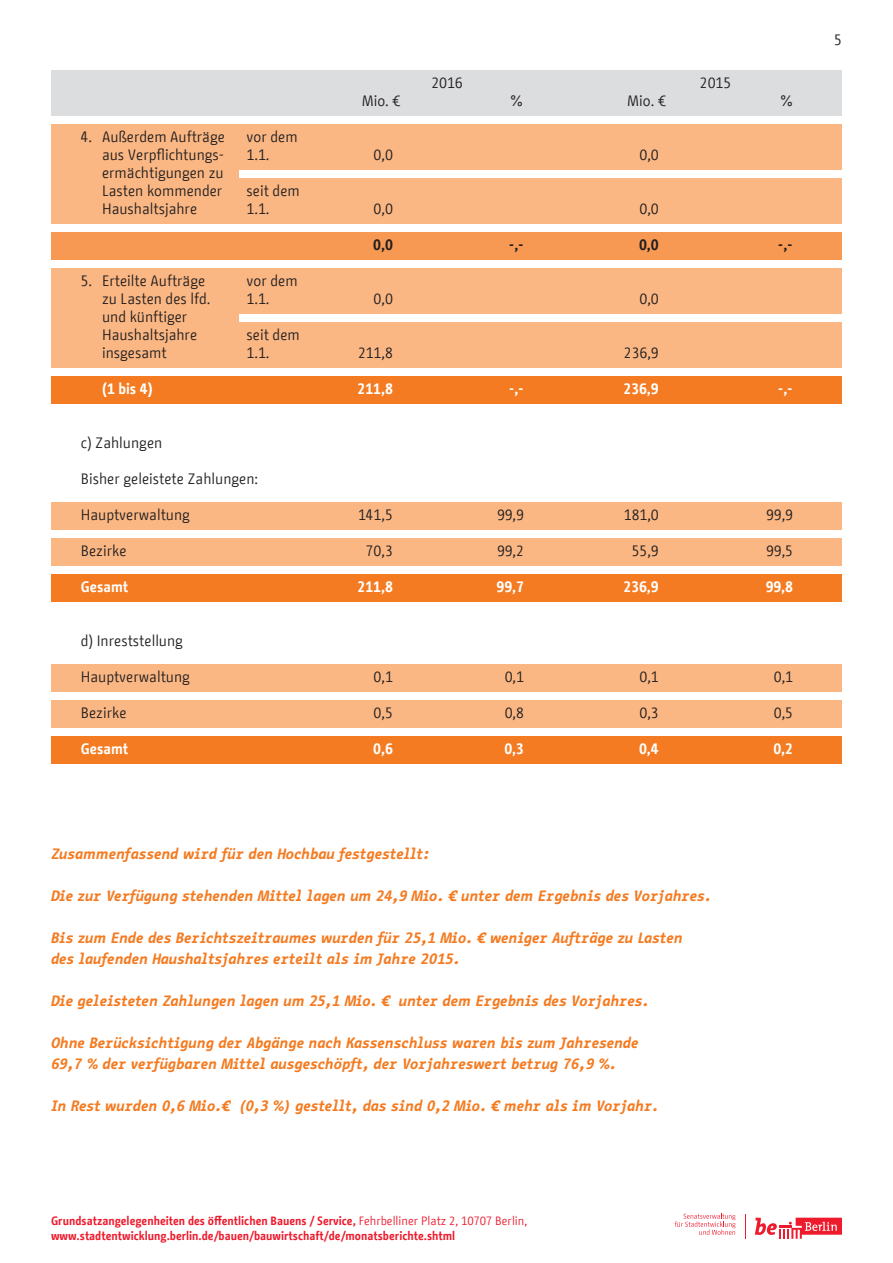
<style>
.page{position:relative;width:893px;height:1263px;background:#fff}
.page>*{position:absolute;margin:0;border:0;box-sizing:border-box;transform-origin:0 0}
.t1{font:italic 700 15px/21px "BMF Change Letter";color:#f47b21}
.t2{font:15px/18px "BMF Change";color:#231f20}
.t3{font:700 15px "BMF Change";color:#fff}
.t4{font:700 15px "BMF Change";color:#231f20}
.t5{font:700 12px/15px "BMF Change";color:#ee1b2d}
.s1{font-weight:400}
</style>
<div class="page">
<div style="left:51px;top:124px;width:187px;height:99px;background:#fab783"></div>
<div style="left:213px;top:124px;width:629px;height:45px;background:#fab783"></div>
<div style="left:213px;top:178px;width:629px;height:45px;background:#fab783"></div>
<div style="left:51px;top:232px;width:791px;height:27px;background:#f79952"></div>
<div style="left:51px;top:268px;width:187px;height:99px;background:#fab783"></div>
<div style="left:213px;top:268px;width:629px;height:45px;background:#fab783"></div>
<div style="left:213px;top:322px;width:629px;height:45px;background:#fab783"></div>
<div style="left:51px;top:376px;width:791px;height:27px;background:#f47b21"></div>
<div style="left:51px;top:502px;width:791px;height:27px;background:#fab783"></div>
<div style="left:51px;top:538px;width:791px;height:27px;background:#fab783"></div>
<div style="left:51px;top:574px;width:791px;height:27px;background:#f47b21"></div>
<div style="left:51px;top:70px;width:791px;height:45px;background:#dcdddf"></div>
<div style="left:51px;top:664px;width:791px;height:27px;background:#fab783"></div>
<div style="left:51px;top:700px;width:791px;height:27px;background:#fab783"></div>
<div style="left:51px;top:736px;width:791px;height:27px;background:#f47b21"></div>
<svg style="left:755px;top:1218px;width:87px;height:21px"></svg>
<svg style="left:745px;top:1214px;width:1px;height:25px"></svg>
<svg style="left:675px;top:1213px;width:60px;height:22px"></svg>
<p class="t2" style="left:431px;top:74px;width:33px">2016</p>
<p class="t2" style="left:700px;top:74px;width:33px">2015</p>
<p class="t2" style="left:81px;top:128px;width:146px">4. Außerdem Aufträge</p>
<p class="t2" style="left:247px;top:128px;width:53px">vor dem</p>
<p class="t2" style="left:102px;top:146px;width:124px">aus Verpflichtungs-</p>
<p class="t2" style="left:247px;top:146px;width:24px">1.1.</p>
<p class="t2" style="left:102px;top:164px;width:123px">ermächtigungen zu<br>Lasten kommender</p>
<p class="t2" style="left:247px;top:182px;width:55px">seit dem</p>
<p class="t2" style="left:102px;top:200px;width:97px">Haushaltsjahre</p>
<p class="t2" style="left:247px;top:200px;width:24px">1.1.</p>
<p class="t2" style="left:81px;top:272px;width:126px">5. Erteilte Aufträge</p>
<p class="t2" style="left:247px;top:272px;width:53px">vor dem</p>
<p class="t2" style="left:102px;top:290px;width:110px">zu Lasten des lfd.</p>
<p class="t2" style="left:247px;top:290px;width:24px">1.1.</p>
<p class="t2" style="left:102px;top:308px;width:97px">und künftiger<br>Haushaltsjahre</p>
<p class="t2" style="left:247px;top:326px;width:55px">seit dem</p>
<p class="t2" style="left:102px;top:344px;width:66px">insgesamt</p>
<p class="t2" style="left:247px;top:344px;width:24px">1.1.</p>
<p class="t3" style="left:102px;top:378px;width:52px">(1 bis 4)</p>
<p class="t2" style="left:81px;top:434px;width:83px">c) Zahlungen</p>
<p class="t2" style="left:81px;top:470px;width:179px">Bisher geleistete Zahlungen:</p>
<p class="t2" style="left:81px;top:506px;width:111px">Hauptverwaltung</p>
<p class="t2" style="left:81px;top:542px;width:47px">Bezirke</p>
<p class="t3" style="left:81px;top:576px;width:49px">Gesamt</p>
<p class="t2" style="left:81px;top:632px;width:104px">d) Inreststellung</p>
<p class="t2" style="left:81px;top:668px;width:111px">Hauptverwaltung</p>
<p class="t2" style="left:81px;top:704px;width:47px">Bezirke</p>
<p class="t3" style="left:81px;top:738px;width:49px">Gesamt</p>
<p class="t2" style="left:362px;top:92px;width:40px">Mio. €</p>
<p class="t2" style="left:510px;top:92px;width:13px">%</p>
<p class="t2" style="left:627px;top:92px;width:40px">Mio. €</p>
<p class="t2" style="left:780px;top:92px;width:13px">%</p>
<p class="t2" style="left:374px;top:146px;width:21px">0,0</p>
<p class="t2" style="left:639px;top:146px;width:21px">0,0</p>
<p class="t2" style="left:374px;top:200px;width:21px">0,0</p>
<p class="t2" style="left:639px;top:200px;width:21px">0,0</p>
<p class="t4" style="left:373px;top:234px;width:21px">0,0</p>
<p class="t4" style="left:509px;top:234px;width:16px">-,-</p>
<p class="t4" style="left:639px;top:234px;width:21px">0,0</p>
<p class="t4" style="left:778px;top:234px;width:16px">-,-</p>
<p class="t2" style="left:374px;top:290px;width:21px">0,0</p>
<p class="t2" style="left:639px;top:290px;width:21px">0,0</p>
<p class="t2" style="left:358px;top:344px;width:36px">211,8</p>
<p class="t2" style="left:624px;top:344px;width:36px">236,9</p>
<p class="t3" style="left:358px;top:378px;width:37px">211,8</p>
<p class="t3" style="left:509px;top:378px;width:16px">-,-</p>
<p class="t3" style="left:623px;top:378px;width:37px">236,9</p>
<p class="t3" style="left:778px;top:378px;width:16px">-,-</p>
<p class="t2" style="left:358px;top:506px;width:36px">141,5</p>
<p class="t2" style="left:497px;top:506px;width:29px">99,9</p>
<p class="t2" style="left:624px;top:506px;width:36px">181,0</p>
<p class="t2" style="left:766px;top:506px;width:29px">99,9</p>
<p class="t2" style="left:366px;top:542px;width:29px">70,3</p>
<p class="t2" style="left:497px;top:542px;width:29px">99,2</p>
<p class="t2" style="left:632px;top:542px;width:29px">55,9</p>
<p class="t2" style="left:766px;top:542px;width:29px">99,5</p>
<p class="t3" style="left:358px;top:576px;width:37px">211,8</p>
<p class="t3" style="left:497px;top:576px;width:29px">99,7</p>
<p class="t3" style="left:623px;top:576px;width:37px">236,9</p>
<p class="t3" style="left:766px;top:576px;width:29px">99,8</p>
<p class="t2" style="left:374px;top:668px;width:21px">0,1</p>
<p class="t2" style="left:505px;top:668px;width:21px">0,1</p>
<p class="t2" style="left:639px;top:668px;width:21px">0,1</p>
<p class="t2" style="left:774px;top:668px;width:21px">0,1</p>
<p class="t2" style="left:374px;top:704px;width:21px">0,5</p>
<p class="t2" style="left:505px;top:704px;width:21px">0,8</p>
<p class="t2" style="left:639px;top:704px;width:21px">0,3</p>
<p class="t2" style="left:774px;top:704px;width:21px">0,5</p>
<p class="t3" style="left:373px;top:738px;width:21px">0,6</p>
<p class="t3" style="left:504px;top:738px;width:21px">0,3</p>
<p class="t3" style="left:639px;top:738px;width:21px">0,4</p>
<p class="t3" style="left:773px;top:738px;width:21px">0,2</p>
<p class="t1" style="left:51px;top:843px;width:380px">Zusammenfassend wird für den Hochbau festgestellt:</p>
<p class="t1" style="left:51px;top:885px;width:662px">Die zur Verfügung stehenden Mittel lagen um 24,9 Mio. € unter dem Ergebnis des Vorjahres.</p>
<p class="t1" style="left:51px;top:927px;width:633px">Bis zum Ende des Berichtszeitraumes wurden für 25,1 Mio. € weniger Aufträge zu Lasten des laufenden Haushaltsjahres erteilt als im Jahre 2015.</p>
<p class="t1" style="left:51px;top:990px;width:599px">Die geleisteten Zahlungen lagen um 25,1 Mio. € unter dem Ergebnis des Vorjahres.</p>
<p class="t1" style="left:51px;top:1032px;width:589px">Ohne Berücksichtigung der Abgänge nach Kassenschluss waren bis zum Jahresende<br>69,7 % der verfügbaren Mittel ausgeschöpft, der Vorjahreswert betrug 76,9 %.</p>
<p class="t1" style="left:51px;top:1095px;width:609px">In Rest wurden 0,6 Mio.€ (0,3 %) gestellt, das sind 0,2 Mio. € mehr als im Vorjahr.</p>
<p class="t5" style="left:51px;top:1214px;width:478px">Grundsatzangelegenheiten des öffentlichen Bauens / Service, <span class="s1">Fehrbelliner Platz 2, 10707 Berlin, </span>www.stadtentwicklung.berlin.de/bauen/bauwirtschaft/de/monatsberichte.shtml</p>
<p class="t2" style="left:834px;top:31px;width:9px">5</p>
</div>
